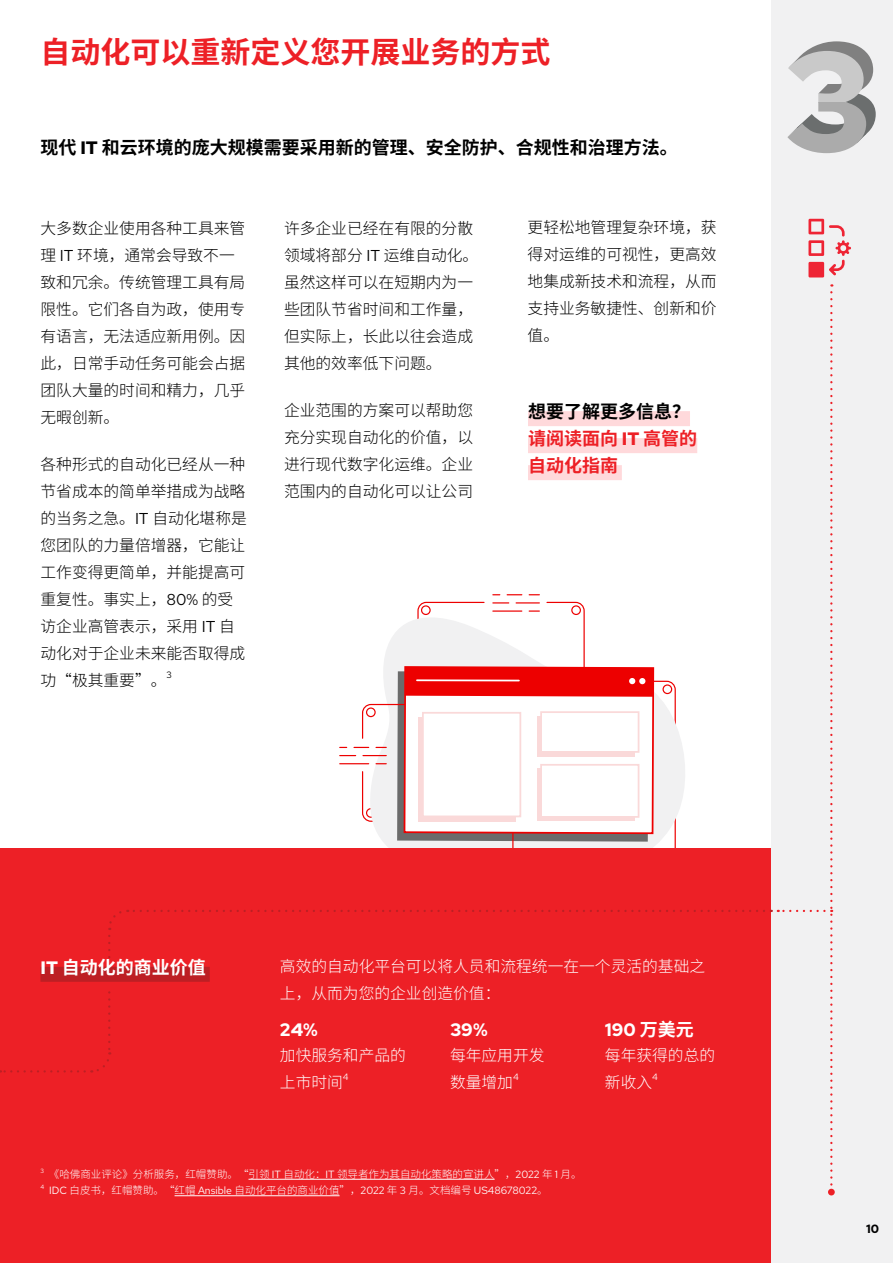
<style>
.page{position:relative;width:893px;height:1263px;background:#fff}
.page>*{position:absolute;margin:0;border:0;box-sizing:border-box;transform-origin:0 0}
.t1{font:700 30px "Noto Sans SC";color:#ed2026}
.t2{font:700 18px "Noto Sans SC";color:#000}
.t3{font:700 18px/27px "Noto Sans SC";color:#ed2026}
.t4{font:700 18px "Red Hat Text";color:#fff}
.t5{font:700 18px "Noto Sans SC";color:#fff}
.t6{font:300 15.75px/27px "Noto Sans SC";color:#000}
.t7{font:300 15.75px/27px "Noto Sans SC";color:#fff}
.t8{font:700 12px "Red Hat Text";color:#000}
.t9{font:300 10.5px "Noto Sans SC";color:#fff}
.t10{font:9.15px "Red Hat Text";color:#fff}
.t11{font:9.15px "Red Hat Text";color:#000}
.t12{font:6.15px "Red Hat Text";color:#fff}
.s1{font-family:"Red Hat Text"}
.s2{font-family:"Red Hat Text";font-weight:400}
.s3{color:#000}
.s4{font-family:"Noto Sans SC"}
</style>
<div class="page">
<svg style="left:383px;top:610px;width:302px;height:238px"></svg>
<svg style="left:361px;top:703px;width:307px;height:145px"></svg>
<svg style="left:397px;top:665px;width:258px;height:177px"></svg>
<div style="left:418px;top:717px;width:98px;height:104px;background:#fad9d9"></div>
<div style="left:422px;top:712px;width:99px;height:105px;background:#fff;border:2px solid #fad9d9"></div>
<div style="left:537px;top:716px;width:98px;height:40px;background:#fad9d9"></div>
<div style="left:537px;top:769px;width:98px;height:52px;background:#fad9d9"></div>
<div style="left:540px;top:711px;width:99px;height:42px;background:#fff;border:2px solid #fad9d9"></div>
<div style="left:540px;top:764px;width:99px;height:54px;background:#fff;border:2px solid #fad9d9"></div>
<svg style="left:340px;top:763px;width:29px;height:1px"></svg>
<svg style="left:363px;top:755px;width:23px;height:1px"></svg>
<svg style="left:340px;top:755px;width:16px;height:1px"></svg>
<svg style="left:354px;top:747px;width:15px;height:1px"></svg>
<hr style="left:493px;top:610px;width:29px;height:2px;background:#ed0000">
<svg style="left:529px;top:610px;width:10px;height:2px"></svg>
<svg style="left:516px;top:602px;width:23px;height:1px"></svg>
<svg style="left:493px;top:602px;width:16px;height:1px"></svg>
<svg style="left:507px;top:594px;width:15px;height:1px"></svg>
<div style="left:0;top:848px;width:893px;height:415px;background:#ed2026"></div>
<div style="left:771px;top:0;width:122px;height:1263px;background:#f1f1f2"></div>
<svg style="left:108px;top:910px;width:656px;height:20px"></svg>
<svg style="left:91px;top:936px;width:20px;height:137px"></svg>
<svg style="left:0;top:1070px;width:85px;height:2px"></svg>
<svg style="left:778px;top:910px;width:46px;height:2px"></svg>
<hr style="left:248px;top:1179px;width:247px;height:1px;background:#fff">
<hr style="left:175px;top:1195px;width:165px;height:1px;background:#fff">
<div style="left:808px;top:262px;width:16px;height:15px;background:#ee2434"></div>
<svg style="left:808px;top:219px;width:43px;height:56px"></svg>
<svg style="left:830px;top:284px;width:2px;height:905px"></svg>
<div style="left:828px;top:1189px;width:7px;height:6px;background:#ed2026;border-radius:50%"></div>
<svg style="left:787px;top:41px;width:89px;height:112px"></svg>
<div style="left:40px;top:960px;width:189px;height:31px;background:#ed2026"></div>
<div style="left:40px;top:967px;width:170px;height:15px;background:#bd1f24"></div>
<div style="left:528px;top:411px;width:162px;height:15px;background:#ffd9db"></div>
<div style="left:528px;top:438px;width:169px;height:15px;background:#ffd9db"></div>
<div style="left:528px;top:465px;width:94px;height:15px;background:#ffd9db"></div>
<h1 class="t1" style="left:40px;top:35px;width:511px">自动化可以重新定义您开展业务的方式</h1>
<p class="t2" style="left:40px;top:137px;width:639px">现代 <span class="s1">IT</span> 和云环境的庞大规模需要采用新的管理、安全防护、合规性和治理方法。</p>
<p class="t6" style="left:40px;top:215px;width:206px">大多数企业使用各种工具来管理 <span class="s2">IT</span> 环境，通常会导致不一致和冗余。传统管理工具有局限性。它们各自为政，使用专有语言，无法适应新用例。因此，日常手动任务可能会占据团队大量的时间和精力，几乎无暇创新。</p>
<p class="t6" style="left:40px;top:451px;width:208px">各种形式的自动化已经从一种节省成本的简单举措成为战略的当务之急。<span class="s2">IT</span> 自动化堪称是您团队的力量倍增器，它能让工作变得更简单，并能提高可重复性。事实上，<span class="s2">80%</span> 的受访企业高管表示，采用 <span class="s2">IT</span> 自动化对于企业未来能否取得成功“极其重要”。</p>
<p class="t11" style="left:166px;top:669px;width:7px">3</p>
<p class="t6" style="left:284px;top:215px;width:196px">许多企业已经在有限的分散领域将部分 <span class="s2">IT</span> 运维自动化。虽然这样可以在短期内为一些团队节省时间和工作量，但实际上，长此以往会造成其他的效率低下问题。</p>
<p class="t6" style="left:284px;top:397px;width:190px;text-align:justify">企业范围的方案可以帮助您充分实现自动化的价值，以进行现代数字化运维。企业范围内的自动化可以让公司</p>
<p class="t6" style="left:528px;top:215px;width:190px;text-align:justify">更轻松地管理复杂环境，获得对运维的可视性，更高效地集成新技术和流程，从而支持业务敏捷性、创新和价值。</p>
<p class="t3" style="left:528px;top:398px;width:171px"><span class="s3">想要了解更多信息？</span>请阅读面向 <span class="s1">IT</span> 高管的自动化指南</p>
<p class="t5" style="left:40px;top:957px;width:167px"><span class="s1">IT</span> 自动化的商业价值</p>
<p class="t7" style="left:280px;top:953px;width:427px">高效的自动化平台可以将人员和流程统一在一个灵活的基础之上，从而为您的企业创造价值：</p>
<p class="t4" style="left:280px;top:1017px;width:39px">24%</p>
<p class="t7" style="left:280px;top:1042px;width:128px">加快服务和产品的上市时间</p>
<p class="t4" style="left:605px;top:1017px;width:90px">190 <span class="s4">万美元</span></p>
<p class="t7" style="left:605px;top:1042px;width:112px">每年获得的总的新收入</p>
<p class="t4" style="left:450px;top:1017px;width:39px">39%</p>
<p class="t7" style="left:450px;top:1042px;width:96px">每年应用开发数量增加</p>
<p class="t10" style="left:343px;top:1071px;width:7px">4</p>
<p class="t10" style="left:513px;top:1071px;width:7px">4</p>
<p class="t10" style="left:652px;top:1071px;width:7px">4</p>
<p class="t12" style="left:40px;top:1166px;width:5px">3</p>
<p class="t9" style="left:49px;top:1168px;width:534px">《哈佛商业评论》分析服务，红帽赞助。“引领 <span class="s2">IT</span> 自动化：<span class="s2">IT</span> 领导者作为其自动化策略的宣讲人”，<span class="s2">2022</span> 年 <span class="s2">1</span> 月。</p>
<p class="t12" style="left:40px;top:1183px;width:5px">4</p>
<p class="t9" style="left:49px;top:1184px;width:500px"><span class="s2">IDC</span> 白皮书，红帽赞助。“红帽 <span class="s2">Ansible</span> 自动化平台的商业价值”，<span class="s2">2022</span> 年 <span class="s2">3</span> 月。文档编号 <span class="s2">US48678022</span>。</p>
<p class="t8" style="left:866px;top:1221px;width:14px">10</p>
</div>
